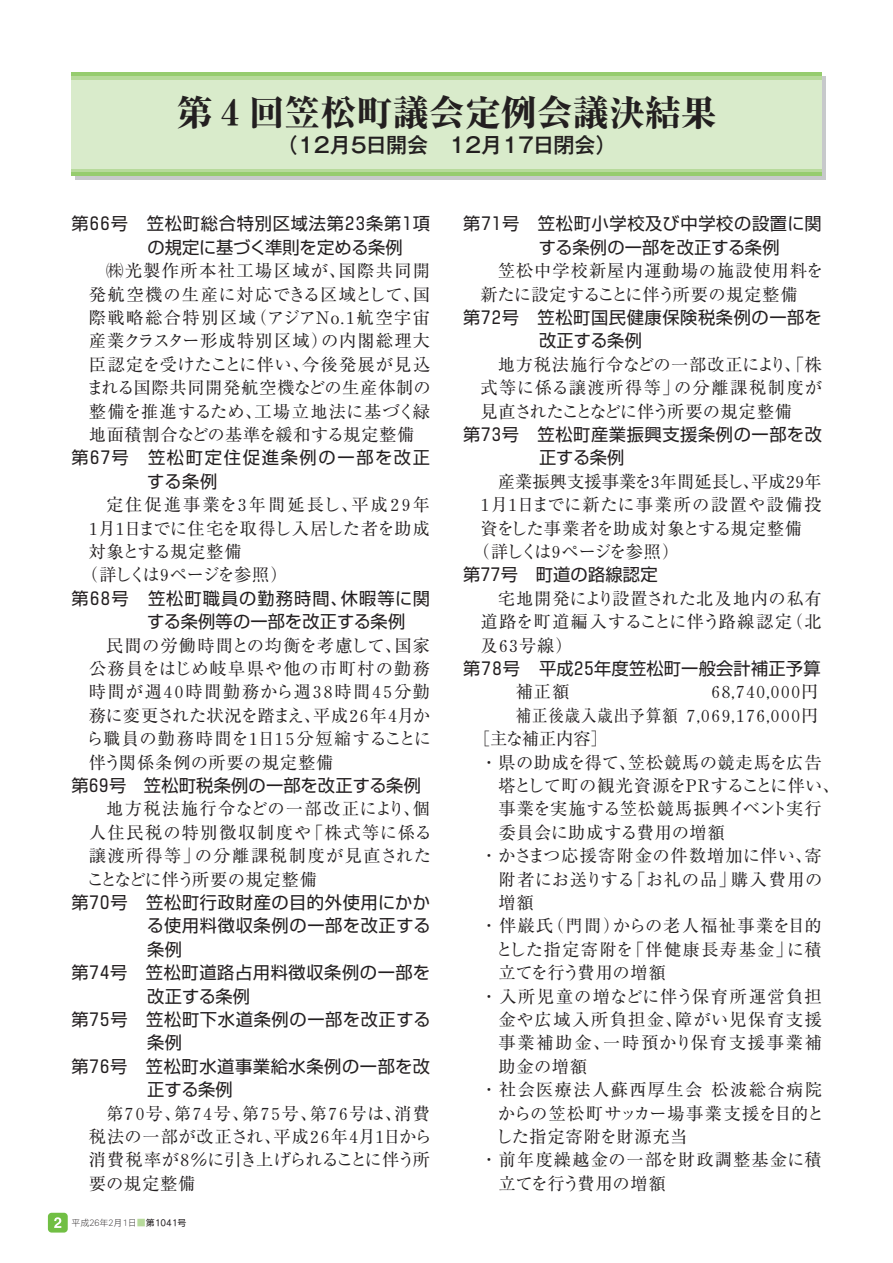
<style>
.page{position:relative;width:893px;height:1263px;background:#fff}
.page>*{position:absolute;margin:0;border:0;box-sizing:border-box;transform-origin:0 0}
.t1{font:800 36px "Ryumin";color:#231f20}
.t2{font:500 21px "Gothic MB101";color:#231f20}
.t3{font:17.25px/23.4px "Ryumin";letter-spacing:.03em;color:#231f20;text-align:justify}
.t4{font:17.25px/23.4px "Shin Go";letter-spacing:.01em;color:#231f20}
.t5{font:17.25px/23.4px "Shin Go";letter-spacing:.035em;color:#231f20}
.t6{font:17.25px "Ryumin";letter-spacing:.005em;color:#231f20}
.t7{font:17.25px/23.4px "Ryumin";letter-spacing:.05em;color:#231f20}
.t8{font:17.25px "Ryumin";letter-spacing:.08em;color:#231f20}
.t9{font:17.25px "Ryumin";letter-spacing:-.13em;color:#231f20}
.t10{font:17.25px/23.4px "Shin Go";letter-spacing:.1em;color:#231f20}
.t11{font:17.25px "Ryumin";letter-spacing:.03em;color:#231f20;scale:.9 1}
.t12{font:17.25px "Ryumin";letter-spacing:-.03em;color:#231f20}
.t13{font:17.25px "Ryumin";letter-spacing:.055em;color:#231f20}
.t14{font:17.25px "Ryumin";letter-spacing:.075em;color:#231f20}
.t15{font:17.25px "Ryumin";letter-spacing:-.02em;color:#231f20}
.t16{font:17.25px "Ryumin";letter-spacing:.115em;color:#231f20}
.t17{font:17.25px "Ryumin";letter-spacing:-.015em;color:#231f20}
.t18{font:17.25px "Ryumin";letter-spacing:.07em;color:#231f20}
.t19{font:17.25px "Ryumin";letter-spacing:.065em;color:#231f20}
.t20{font:17.25px "Ryumin";letter-spacing:.09em;color:#231f20}
.t21{font:17.25px "Ryumin";letter-spacing:.1em;color:#231f20}
.t22{font:17.25px "Shin Go";letter-spacing:.04em;color:#231f20}
.t23{font:17.25px "Ryumin";letter-spacing:-.405em;color:#231f20}
.t24{font:17.25px "Ryumin";letter-spacing:-.005em;color:#231f20}
.t25{font:9px "DFP Gothic PCID W2";color:#231f20}
.s1{font-family:"Jun 101";font-weight:300;color:#b7da9b}
.s2{font-family:"DFP Gothic PCID W5"}
</style>
<div class="page">
<div style="left:75px;top:76px;width:750px;height:103px;background:#c7c9cb"></div>
<div style="left:71px;top:72px;width:750px;height:104px;background:#96cc6e"></div>
<svg style="left:71px;top:76px;width:750px;height:96px;background:#bbdca1"></svg>
<div style="left:71px;top:80px;width:750px;height:88px;background:#d9ebcb"></div>
<div style="left:48px;top:1213px;width:20px;height:20px;background:#71bf44;border-radius:4px"></div>
<h1 class="t1" style="left:176px;top:100px;width:541px">第４回笠松町議会定例会議決結果</h1>
<p class="t2" style="left:277px;top:137px;width:341px">（12月5日開会　12月17日閉会）</p>
<p class="t4" style="left:147px;top:214px;width:284px;text-indent:-76px">第６６号　笠松町総合特別区域法第２３条第１項の規定に基づく準則を定める条例</p>
<p class="t3" style="left:86px;top:261px;width:345px;text-indent:20px">㈱光製作所本社工場区域が、国際共同開発航空機の生産に対応できる区域として、国際戦略総合特別区域（アジアNo.１航空宇宙産業クラスター形成特別区域）の内閣総理大臣認定を受けたことに伴い、今後発展が見込まれる国際共同開発航空機などの生産体制の整備を推進するため、工場立地法に基づく緑地面積割合などの基準を緩和する規定整備</p>
<p class="t10" style="left:147px;top:448px;width:284px;text-indent:-76px">第６７号　笠松町定住促進条例の一部を改正する条例</p>
<p class="t16" style="left:106px;top:499px;width:326px">定住促進事業を３年間延長し、平成２９年</p>
<p class="t12" style="left:85px;top:522px;width:347px">１月１日までに住宅を取得し入居した者を助成</p>
<p class="t24" style="left:89px;top:546px;width:154px">対象とする規定整備</p>
<p class="t9" style="left:80px;top:569px;width:209px">（詳しくは９ページを参照）</p>
<p class="t4" style="left:147px;top:589px;width:284px;text-indent:-76px">第６８号　笠松町職員の勤務時間、休暇等に関する条例等の一部を改正する条例</p>
<p class="t3" style="left:86px;top:636px;width:346px;text-indent:20px">民間の労働時間との均衡を考慮して、国家公務員をはじめ岐阜県や他の市町村の勤務時間が週４０時間勤務から週３８時間４５分勤務に変更された状況を踏まえ、平成２６年４月から職員の勤務時間を１日１５分短縮することに伴う関係条例の所要の規定整備</p>
<p class="t4" style="left:71px;top:776px;width:351px">第６９号　笠松町税条例の一部を改正する条例</p>
<p class="t3" style="left:87px;top:800px;width:347px;text-indent:19px">地方税法施行令などの一部改正により、個人住民税の特別徴収制度や「株式等に係る譲渡所得等」の分離課税制度が見直されたことなどに伴う所要の規定整備</p>
<p class="t5" style="left:71px;top:893px;width:360px">第７０号　笠松町行政財産の目的外使用にかか</p>
<p class="t22" style="left:147px;top:919px;width:285px">る使用料徴収条例の一部を改正する</p>
<p class="t4" style="left:147px;top:939px;width:36px">条例</p>
<p class="t5" style="left:71px;top:963px;width:360px">第７４号　笠松町道路占用料徴収条例の一部を</p>
<p class="t4" style="left:147px;top:986px;width:104px">改正する条例</p>
<p class="t5" style="left:71px;top:1010px;width:361px">第７５号　笠松町下水道条例の一部を改正する</p>
<p class="t4" style="left:147px;top:1033px;width:36px">条例</p>
<p class="t5" style="left:71px;top:1056px;width:360px">第７６号　笠松町水道事業給水条例の一部を改</p>
<p class="t4" style="left:147px;top:1080px;width:87px">正する条例</p>
<p class="t3" style="left:89px;top:1104px;width:344px;text-indent:17px">第７０号、第７４号、第７５号、第７６号は、消費税法の一部が改正され、平成２６年４月１日から消費税率が８％に引き上げられることに伴う所要の規定整備</p>
<p class="t25" style="left:71px;top:1219px;width:116px">平成26年2月1日<span class="s1">■</span><span class="s2">第1041号</span></p>
<p class="t4" style="left:539px;top:214px;width:284px;text-indent:-76px">第７１号　笠松町小学校及び中学校の設置に関する条例の一部を改正する条例</p>
<p class="t7" style="left:480px;top:261px;width:344px;text-indent:17px">笠松中学校新屋内運動場の施設使用料を新たに設定することに伴う所要の規定整備</p>
<p class="t5" style="left:539px;top:308px;width:284px;text-indent:-76px">第７２号　笠松町国民健康保険税条例の一部を改正する条例</p>
<p class="t3" style="left:480px;top:355px;width:343px;text-indent:17px">地方税法施行令などの一部改正により、「株式等に係る譲渡所得等」の分離課税制度が見直されたことなどに伴う所要の規定整備</p>
<p class="t5" style="left:539px;top:425px;width:284px;text-indent:-76px">第７３号　笠松町産業振興支援条例の一部を改正する条例</p>
<p class="t6" style="left:497px;top:475px;width:325px">産業振興支援事業を３年間延長し、平成２９年</p>
<p class="t13" style="left:476px;top:499px;width:347px">１月１日までに新たに事業所の設置や設備投</p>
<p class="t17" style="left:480px;top:522px;width:323px">資をした事業者を助成対象とする規定整備</p>
<p class="t9" style="left:472px;top:545px;width:209px">（詳しくは９ページを参照）</p>
<p class="t4" style="left:463px;top:565px;width:196px">第７７号　町道の路線認定</p>
<p class="t3" style="left:480px;top:589px;width:343px;text-indent:17px">宅地開発により設置された北及地内の私有道路を町道編入することに伴う路線認定（北及６３号線）</p>
<p class="t4" style="left:463px;top:659px;width:359px">第７８号　平成２５年度笠松町一般会計補正予算</p>
<p class="t3" style="left:497px;top:683px;width:73px">　補正額</p>
<p class="t23" style="left:707px;top:686px;width:113px">６８,７４０,０００円</p>
<p class="t11" style="left:516px;top:709px;width:337px">補正後歳入歳出予算額７,０６９,１７６,０００円</p>
<p class="t3" style="left:472px;top:729px;width:137px">［主な補正内容］</p>
<p class="t3" style="left:480px;top:753px;width:343px">・県の助成を得て、笠松競馬の競走馬を広告</p>
<p class="t3" style="left:498px;top:776px;width:343px">塔として町の観光資源をPRすることに伴い、</p>
<p class="t3" style="left:498px;top:800px;width:325px">事業を実施する笠松競馬振興イベント実行</p>
<p class="t3" style="left:498px;top:823px;width:228px">委員会に助成する費用の増額</p>
<p class="t3" style="left:480px;top:846px;width:343px">・かさまつ応援寄附金の件数増加に伴い、寄</p>
<p class="t3" style="left:498px;top:870px;width:325px">附者にお送りする「お礼の品」購入費用の</p>
<p class="t3" style="left:498px;top:893px;width:37px">増額</p>
<p class="t14" style="left:480px;top:920px;width:343px">・伴巌氏（門間）からの老人福祉事業を目的</p>
<p class="t8" style="left:496px;top:943px;width:327px">とした指定寄附を「伴健康長寿基金」に積</p>
<p class="t15" style="left:498px;top:967px;width:169px">立てを行う費用の増額</p>
<p class="t18" style="left:480px;top:990px;width:343px">・入所児童の増などに伴う保育所運営負担</p>
<p class="t20" style="left:498px;top:1014px;width:325px">金や広域入所負担金、障がい児保育支援</p>
<p class="t21" style="left:498px;top:1037px;width:325px">事業補助金、一時預かり保育支援事業補</p>
<p class="t3" style="left:498px;top:1057px;width:90px">助金の増額</p>
<p class="t8" style="left:480px;top:1084px;width:343px">・社会医療法人蘇西厚生会松波総合病院</p>
<p class="t6" style="left:498px;top:1107px;width:328px">からの笠松町サッカー場事業支援を目的と</p>
<p class="t3" style="left:495px;top:1127px;width:193px">した指定寄附を財源充当</p>
<p class="t19" style="left:480px;top:1154px;width:343px">・前年度繰越金の一部を財政調整基金に積</p>
<p class="t15" style="left:498px;top:1177px;width:169px">立てを行う費用の増額</p>
</div>
